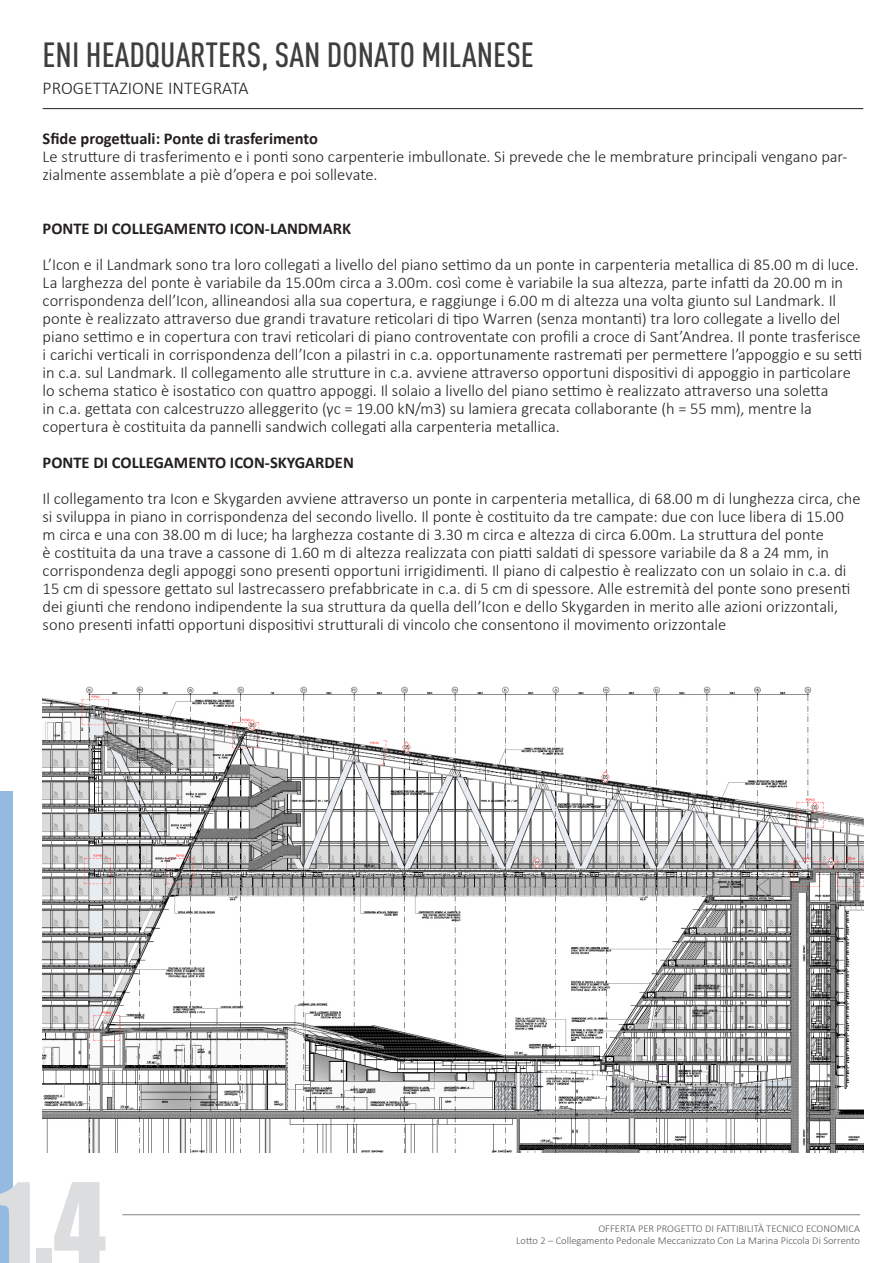
<style>
.page{position:relative;width:893px;height:1263px;background:#fff}
.page>*{position:absolute;margin:0;border:0;box-sizing:border-box;transform-origin:0 0}
.t1{font:105px "Impact";color:#dcdddf}
.t2{font:500 34.5px "DIN Cond";color:#3e3e3f}
.t3{font:300 18px "Calibri";color:#231f20}
.t4{font:300 16.5px/18px "Calibri";letter-spacing:-.005em;color:#231f20}
.t5{font:700 16.5px "Calibri";color:#231f20}
.t6{font:300 10.5px "Calibri";color:#57585a}
</style>
<div class="page">
<hr style="left:43px;top:108px;width:820px;height:1px;background:#231f20">
<img style="left:43px;top:686px;width:820px;height:466px">
<div style="left:0;top:792px;width:13px;height:471px;background:#94bae2"></div>
<hr style="left:122px;top:1214px;width:738px;height:1px;background:#808285">
<p class="t2" style="left:43px;top:34px;width:493px">ENI HEADQUARTERS, SAN DONATO MILANESE</p>
<p class="t3" style="left:43px;top:77px;width:207px">PROGETTAZIONE INTEGRATA</p>
<p class="t5" style="left:43px;top:128px;width:277px">Sfide progettuali: Ponte di trasferimento</p>
<p class="t4" style="left:43px;top:148px;width:806px">Le strutture di trasferimento e i ponti sono carpenterie imbullonate. Si prevede che le membrature principali vengano par&shy;zialmente assemblate a piè d’opera e poi sollevate.</p>
<p class="t5" style="left:43px;top:218px;width:310px">PONTE DI COLLEGAMENTO ICON-LANDMARK</p>
<p class="t4" style="left:43px;top:255px;width:821px">L’Icon e il Landmark sono tra loro collegati a livello del piano settimo da un ponte in carpenteria metallica di 85.00 m di luce.<br>La larghezza del ponte è variabile da 15.00m circa a 3.00m. così come è variabile la sua altezza, parte infatti da 20.00 m in corrispondenza dell’Icon, allineandosi alla sua copertura, e raggiunge i 6.00 m di altezza una volta giunto sul Landmark. Il ponte è realizzato attraverso due grandi travature reticolari di tipo Warren (senza montanti) tra loro collegate a livello del piano settimo e in copertura con travi reticolari di piano controventate con profili a croce di Sant’Andrea. Il ponte trasferisce i carichi verticali in corrispondenza dell’Icon a pilastri in c.a. opportunamente rastremati per permettere l’appoggio e su setti in c.a. sul Landmark. Il collegamento alle strutture in c.a. avviene attraverso opportuni dispositivi di appoggio in particolare lo schema statico è isostatico con quattro appoggi. Il solaio a livello del piano settimo è realizzato attraverso una soletta<br>in c.a. gettata con calcestruzzo alleggerito (γc = 19.00 kN/m3) su lamiera grecata collaborante (h = 55 mm), mentre la copertura è costituita da pannelli sandwich collegati alla carpenteria metallica.</p>
<p class="t5" style="left:43px;top:452px;width:313px">PONTE DI COLLEGAMENTO ICON-SKYGARDEN</p>
<p class="t4" style="left:43px;top:489px;width:819px">Il collegamento tra Icon e Skygarden avviene attraverso un ponte in carpenteria metallica, di 68.00 m di lunghezza circa, che si sviluppa in piano in corrispondenza del secondo livello. Il ponte è costituito da tre campate: due con luce libera di 15.00 m circa e una con 38.00 m di luce; ha larghezza costante di 3.30 m circa e altezza di circa 6.00m. La struttura del ponte<br>è costituita da una trave a cassone di 1.60 m di altezza realizzata con piatti saldati di spessore variabile da 8 a 24 mm, in corrispondenza degli appoggi sono presenti opportuni irrigidimenti. Il piano di calpestio è realizzato con un solaio in c.a. di 15 cm di spessore gettato sul lastrecassero prefabbricate in c.a. di 5 cm di spessore. Alle estremità del ponte sono presenti dei giunti che rendono indipendente la sua struttura da quella dell’Icon e dello Skygarden in merito alle azioni orizzontali, sono presenti infatti opportuni dispositivi strutturali di vincolo che consentono il movimento orizzontale</p>
<p class="t1" style="left:-6px;top:1142px;width:113px">1.4</p>
<p class="t6" style="left:598px;top:1221px;width:263px">OFFERTA PER PROGETTO DI FATTIBILITÀ TECNICO ECONOMICA</p>
<p class="t6" style="left:516px;top:1234px;width:345px">Lotto 2 – Collegamento Pedonale Meccanizzato Con La Marina Piccola Di Sorrento</p>
</div>
